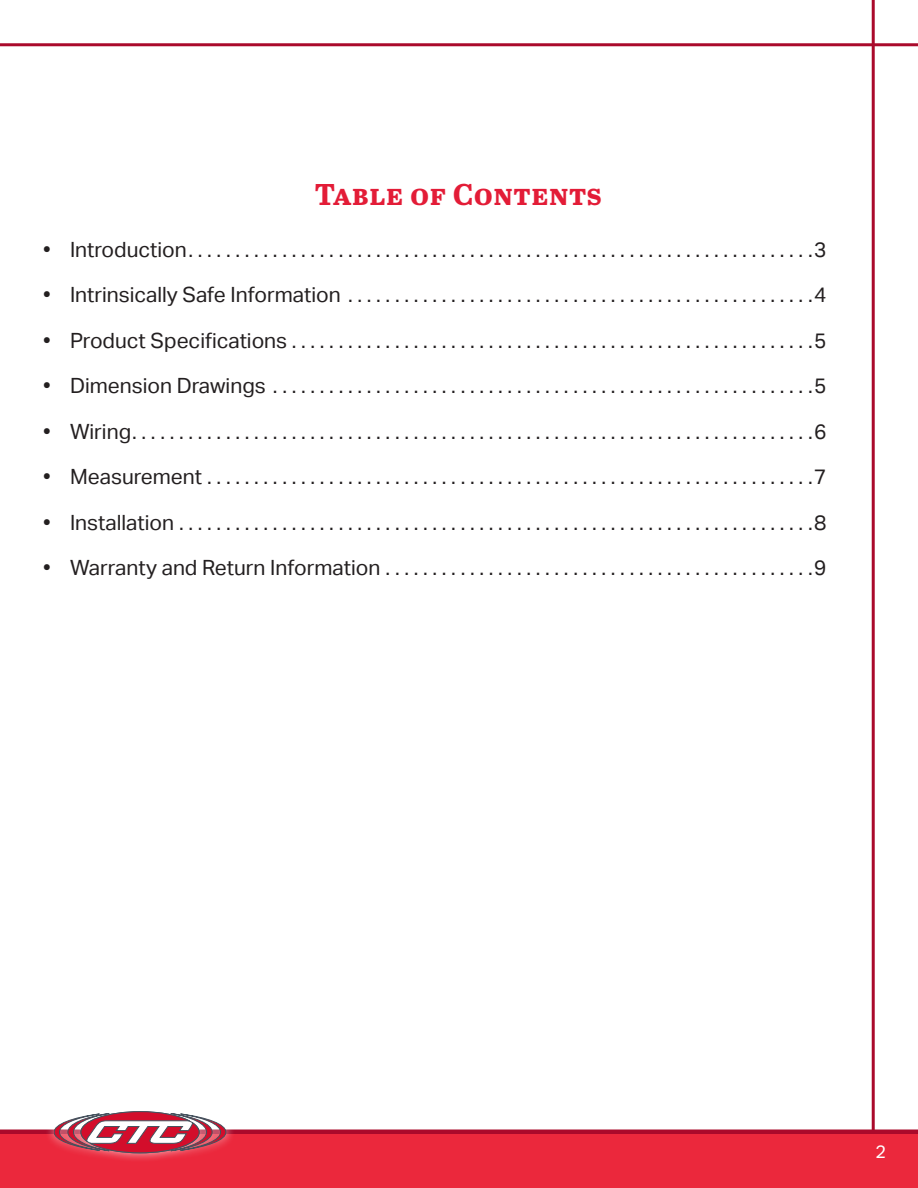
<style>
.page{position:relative;width:918px;height:1188px;background:#fff}
.page>*{position:absolute;margin:0;border:0;box-sizing:border-box;transform-origin:0 0}
.Heading{font:700 30px "Abril Text";letter-spacing:.02em;color:#e31c37}
.t1{font:21px "Aktiv Grotesk";color:#231f20}
.t2{font:18px "Aktiv Grotesk";color:#fff}
</style>
<div class="page">
<hr style="left:872px;top:0;width:3px;height:1188px;background:#aa0a2b">
<div style="left:0;top:1134px;width:918px;height:54px;background:#eb283c"></div>
<hr style="left:0;top:1130px;width:918px;height:4px;background:#aa0a2b">
<hr style="left:0;top:43px;width:918px;height:3px;background:#aa0a2b">
<div style="left:45px;top:1102px;width:190px;height:61px;background:#fff;opacity:.75"></div>
<svg style="left:54px;top:1112px;width:172px;height:41px"></svg>
<p class="Heading" style="left:315px;top:173px;width:289px">Table of Contents</p>
<p class="t1" style="left:43px;top:237px;width:785px">• Introduction . . . . . . . . . . . . . . . . . . . . . . . . . . . . . . . . . . . . . . . . . . . . . . . . . . . . . . . . . . . . . . . . . . 3</p>
<p class="t1" style="left:43px;top:283px;width:785px">• Intrinsically Safe Information . . . . . . . . . . . . . . . . . . . . . . . . . . . . . . . . . . . . . . . . . . . . . . . . . 4</p>
<p class="t1" style="left:43px;top:328px;width:785px">• Product Specifications . . . . . . . . . . . . . . . . . . . . . . . . . . . . . . . . . . . . . . . . . . . . . . . . . . . . . . . 5</p>
<p class="t1" style="left:43px;top:374px;width:785px">• Dimension Drawings . . . . . . . . . . . . . . . . . . . . . . . . . . . . . . . . . . . . . . . . . . . . . . . . . . . . . . . . . 5</p>
<p class="t1" style="left:43px;top:419px;width:785px">• Wiring . . . . . . . . . . . . . . . . . . . . . . . . . . . . . . . . . . . . . . . . . . . . . . . . . . . . . . . . . . . . . . . . . . . . . . . . 6</p>
<p class="t1" style="left:43px;top:465px;width:785px">• Measurement . . . . . . . . . . . . . . . . . . . . . . . . . . . . . . . . . . . . . . . . . . . . . . . . . . . . . . . . . . . . . . . . 7</p>
<p class="t1" style="left:43px;top:510px;width:785px">• Installation . . . . . . . . . . . . . . . . . . . . . . . . . . . . . . . . . . . . . . . . . . . . . . . . . . . . . . . . . . . . . . . . . . . 8</p>
<p class="t1" style="left:43px;top:556px;width:785px">• Warranty and Return Information . . . . . . . . . . . . . . . . . . . . . . . . . . . . . . . . . . . . . . . . . . . . . 9</p>
<p class="t2" style="left:875px;top:1142px;width:12px">2</p>
</div>
